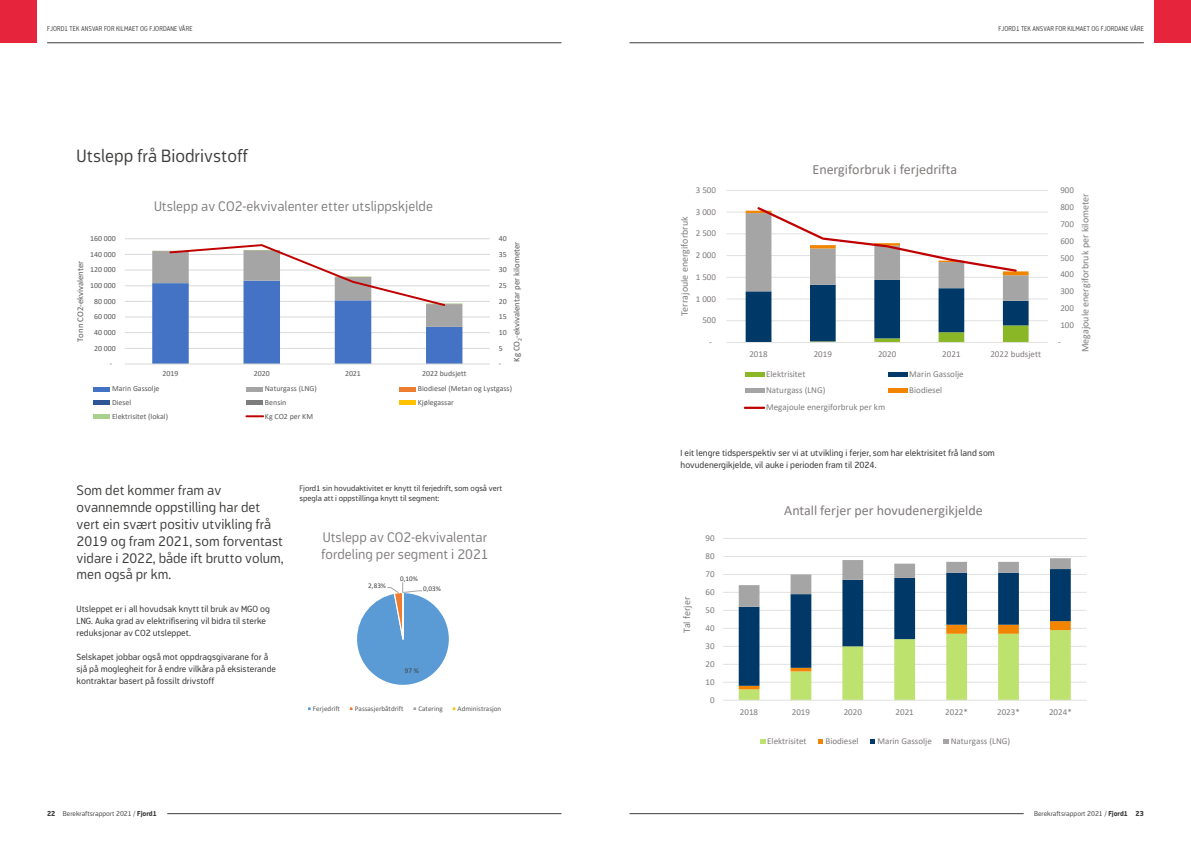
<style>
.page{position:relative;width:1191px;height:842px;background:#fff}
.page>*{position:absolute;margin:0;border:0;box-sizing:border-box;transform-origin:0 0}
.t1{font:300 18px "Modus";color:#3c3c3b}
.t2{font:300 14px/16.8px "Modus";color:#3c3c3b}
.t3{font:300 14px/16.8px "Modus";color:#807c7d}
.t4{font:14px "Calibri";color:#817c7c}
.t5{font:10px "Calibri";color:#817c7c}
.t6{font:9px/12px "Modus";color:#3c3c3b}
.t7{font:9px "Calibri";color:#817c7c}
.t8{font:8.7px "Calibri";color:#595959}
.t9{font:8px/9.6px "Modus";color:#3c3c3b}
.t10{font:7.9px "Calibri";color:#595959}
.t11{font:7.1px "Calibri";color:#595959}
.t12{font:7.1px "Calibri";color:#404040}
.t13{font:300 7px "Modus";letter-spacing:.015em;color:#3c3c3b;scale:.92 1}
.t14{font:300 7px "Modus";letter-spacing:.015em;color:#3c3c3b}
.s1{font-weight:800}
</style>
<div class="page">
<svg style="left:93px;top:238px;width:397px;height:181px"></svg>
<svg style="left:308px;top:582px;width:148px;height:129px"></svg>
<svg style="left:726px;top:190px;width:322px;height:219px"></svg>
<svg style="left:723px;top:538px;width:364px;height:206px"></svg>
<hr style="left:167px;top:813px;width:394px;height:1px;background:#3c3c3b">
<hr style="left:47px;top:43px;width:514px;height:1px;background:#3c3c3b">
<hr style="left:629px;top:43px;width:514px;height:1px;background:#3c3c3b">
<hr style="left:629px;top:813px;width:394px;height:1px;background:#3c3c3b">
<div style="left:0;top:0;width:37px;height:43px;background:#e6243b"></div>
<div style="left:1154px;top:0;width:37px;height:43px;background:#e6243b"></div>
<p class="t13" style="left:47px;top:24px;width:159px">FJORD1 TEK ANSVAR FOR KILMAET OG FJORDANE VÅRE</p>
<p class="t13" style="left:998px;top:24px;width:159px">FJORD1 TEK ANSVAR FOR KILMAET OG FJORDANE VÅRE</p>
<h1 class="t1" style="left:77px;top:146px;width:173px">Utslepp frå Biodrivstoff</h1>
<h2 class="t3" style="left:154px;top:197px;width:280px">Utslepp av CO2-ekvivalenter etter utslippskjelde</h2>
<p class="t10" style="left:90px;top:233px;width:27px">160 000</p>
<p class="t10" style="left:90px;top:249px;width:27px">140 000</p>
<p class="t8" style="left:74px;top:342px;width:82px;rotate:-90deg">Tonn CO2-ekvivalenter</p>
<p class="t10" style="left:90px;top:264px;width:27px">120 000</p>
<p class="t10" style="left:90px;top:280px;width:27px">100 000</p>
<p class="t10" style="left:94px;top:295px;width:23px">80 000</p>
<p class="t10" style="left:94px;top:311px;width:23px">60 000</p>
<p class="t10" style="left:94px;top:327px;width:23px">40 000</p>
<p class="t10" style="left:94px;top:342px;width:23px">20 000</p>
<p class="t10" style="left:499px;top:233px;width:9px">40</p>
<p class="t8" style="left:510px;top:362px;width:122px;rotate:-90deg">Kg CO<sub>2</sub>-ekvivalentar per kilometer</p>
<p class="t10" style="left:499px;top:249px;width:9px">35</p>
<p class="t10" style="left:499px;top:264px;width:9px">30</p>
<p class="t10" style="left:499px;top:280px;width:9px">25</p>
<p class="t10" style="left:499px;top:295px;width:9px">20</p>
<p class="t10" style="left:499px;top:311px;width:9px">15</p>
<p class="t10" style="left:499px;top:327px;width:9px">10</p>
<p class="t10" style="left:499px;top:342px;width:5px">5</p>
<p class="t10" style="left:110px;top:358px;width:4px">-</p>
<p class="t10" style="left:499px;top:358px;width:4px">-</p>
<p class="t10" style="left:162px;top:368px;width:17px">2019</p>
<p class="t10" style="left:254px;top:368px;width:17px">2020</p>
<p class="t10" style="left:345px;top:368px;width:17px">2021</p>
<p class="t10" style="left:422px;top:368px;width:46px">2022 budsjett</p>
<p class="t10" style="left:112px;top:383px;width:49px">Marin Gassolje</p>
<p class="t10" style="left:265px;top:383px;width:53px">Naturgass (LNG)</p>
<p class="t10" style="left:418px;top:383px;width:96px">Biodiesel (Metan og Lystgass)</p>
<p class="t10" style="left:112px;top:397px;width:21px">Diesel</p>
<p class="t10" style="left:265px;top:397px;width:23px">Bensin</p>
<p class="t10" style="left:418px;top:397px;width:37px">Kjølegassar</p>
<p class="t10" style="left:112px;top:410px;width:58px">Elektrisitet (lokal)</p>
<p class="t10" style="left:265px;top:410px;width:50px">Kg CO2 per KM</p>
<h2 class="t2" style="left:77px;top:482px;width:209px">Som det kommer fram av ovannemnde oppstilling har det vert ein svært positiv utvikling frå<br>2019 og fram 2021, som forventast vidare i 2022, både ift brutto volum, men også pr km.</h2>
<p class="t6" style="left:77px;top:603px;width:195px">Utsleppet er i all hovudsak knytt til bruk av MGO og<br>LNG. Auka grad av elektrifisering vil bidra til sterke reduksjonar av CO2 utsleppet.</p>
<p class="t6" style="left:77px;top:651px;width:201px">Selskapet jobbar også mot oppdragsgivarane for å sjå på moglegheit for å endre vilkåra på eksisterande kontraktar basert på fossilt drivstoff</p>
<p class="t9" style="left:299px;top:483px;width:204px">Fjord1 sin hovudaktivitet er knytt til ferjedrift, som også vert spegla att i oppstillinga knytt til segment:</p>
<h2 class="t3" style="left:321px;top:529px;width:169px">Utslepp av CO2-ekvivalentar fordeling per segment i 2021</h2>
<p class="t12" style="left:368px;top:580px;width:19px">2,83%</p>
<p class="t12" style="left:400px;top:574px;width:19px">0,10%</p>
<p class="t12" style="left:423px;top:583px;width:19px">0,03%</p>
<p class="t12" style="left:405px;top:665px;width:15px">97 %</p>
<p class="t11" style="left:313px;top:703px;width:29px">Ferjedrift</p>
<p class="t11" style="left:355px;top:703px;width:50px">Passasjerbåtdrift</p>
<p class="t11" style="left:418px;top:703px;width:26px">Catering</p>
<p class="t11" style="left:457px;top:703px;width:45px">Administrasjon</p>
<p class="t7" style="left:695px;top:184px;width:22px">3 500</p>
<p class="t7" style="left:695px;top:205px;width:22px">3 000</p>
<p class="t5" style="left:677px;top:316px;width:101px;rotate:-90deg">Terrajoule energiforbruk</p>
<p class="t7" style="left:695px;top:227px;width:22px">2 500</p>
<p class="t7" style="left:695px;top:249px;width:22px">2 000</p>
<p class="t7" style="left:695px;top:271px;width:22px">1 500</p>
<p class="t7" style="left:695px;top:292px;width:22px">1 000</p>
<p class="t7" style="left:702px;top:314px;width:15px">500</p>
<p class="t7" style="left:709px;top:336px;width:4px">-</p>
<h2 class="t4" style="left:812px;top:160px;width:146px">Energiforbruk i ferjedrifta</h2>
<p class="t7" style="left:749px;top:347px;width:20px">2018</p>
<p class="t7" style="left:813px;top:347px;width:20px">2019</p>
<p class="t7" style="left:878px;top:347px;width:20px">2020</p>
<p class="t7" style="left:942px;top:347px;width:20px">2021</p>
<p class="t7" style="left:990px;top:347px;width:52px">2022 budsjett</p>
<p class="t7" style="left:766px;top:367px;width:41px">Elektrisitet</p>
<p class="t7" style="left:909px;top:367px;width:56px">Marin Gassolje</p>
<p class="t7" style="left:766px;top:384px;width:61px">Naturgass (LNG)</p>
<p class="t7" style="left:909px;top:384px;width:35px">Biodiesel</p>
<p class="t7" style="left:766px;top:401px;width:121px">Megajoule energiforbruk per km</p>
<p class="t6" style="left:680px;top:447px;width:316px">I eit lengre tidsperspektiv ser vi at utvikling i ferjer, som har elektrisitet frå land som hovudenergikjelde, vil auke i perioden fram til 2024.</p>
<p class="t5" style="left:680px;top:633px;width:38px;rotate:-90deg">Tal ferjer</p>
<p class="t7" style="left:705px;top:532px;width:11px">90</p>
<p class="t7" style="left:705px;top:550px;width:11px">80</p>
<p class="t7" style="left:705px;top:568px;width:11px">70</p>
<p class="t7" style="left:705px;top:586px;width:11px">60</p>
<p class="t7" style="left:705px;top:604px;width:11px">50</p>
<p class="t7" style="left:705px;top:622px;width:11px">40</p>
<p class="t7" style="left:705px;top:640px;width:11px">30</p>
<p class="t7" style="left:705px;top:658px;width:11px">20</p>
<p class="t7" style="left:705px;top:675px;width:11px">10</p>
<p class="t7" style="left:710px;top:693px;width:6px">0</p>
<h2 class="t4" style="left:784px;top:500px;width:200px">Antall ferjer per hovudenergikjelde</h2>
<p class="t7" style="left:1060px;top:184px;width:15px">900</p>
<p class="t5" style="left:1078px;top:352px;width:160px;rotate:-90deg">Megajoule energiforbruk per kilometer</p>
<p class="t7" style="left:1060px;top:201px;width:15px">800</p>
<p class="t7" style="left:1060px;top:217px;width:15px">700</p>
<p class="t7" style="left:1060px;top:234px;width:15px">600</p>
<p class="t7" style="left:1060px;top:251px;width:15px">500</p>
<p class="t7" style="left:1060px;top:268px;width:15px">400</p>
<p class="t7" style="left:1060px;top:285px;width:15px">300</p>
<p class="t7" style="left:1060px;top:302px;width:15px">200</p>
<p class="t7" style="left:1060px;top:319px;width:15px">100</p>
<p class="t7" style="left:1058px;top:336px;width:4px">-</p>
<p class="t7" style="left:740px;top:705px;width:20px">2018</p>
<p class="t7" style="left:792px;top:705px;width:20px">2019</p>
<p class="t7" style="left:843px;top:705px;width:20px">2020</p>
<p class="t7" style="left:895px;top:705px;width:20px">2021</p>
<p class="t7" style="left:945px;top:705px;width:24px">2022*</p>
<p class="t7" style="left:997px;top:705px;width:24px">2023*</p>
<p class="t7" style="left:1049px;top:705px;width:24px">2024*</p>
<p class="t7" style="left:767px;top:734px;width:41px">Elektrisitet</p>
<p class="t7" style="left:825px;top:734px;width:35px">Biodiesel</p>
<p class="t7" style="left:877px;top:734px;width:56px">Marin Gassolje</p>
<p class="t7" style="left:951px;top:734px;width:61px">Naturgass (LNG)</p>
<p class="t14" style="left:47px;top:810px;width:111px"><span class="s1">22</span> Berekraftsrapport 2021 / <span class="s1">Fjord1</span></p>
<p class="t14" style="left:1034px;top:810px;width:111px">Berekraftsrapport 2021 / <span class="s1">Fjord1 23</span></p>
</div>
